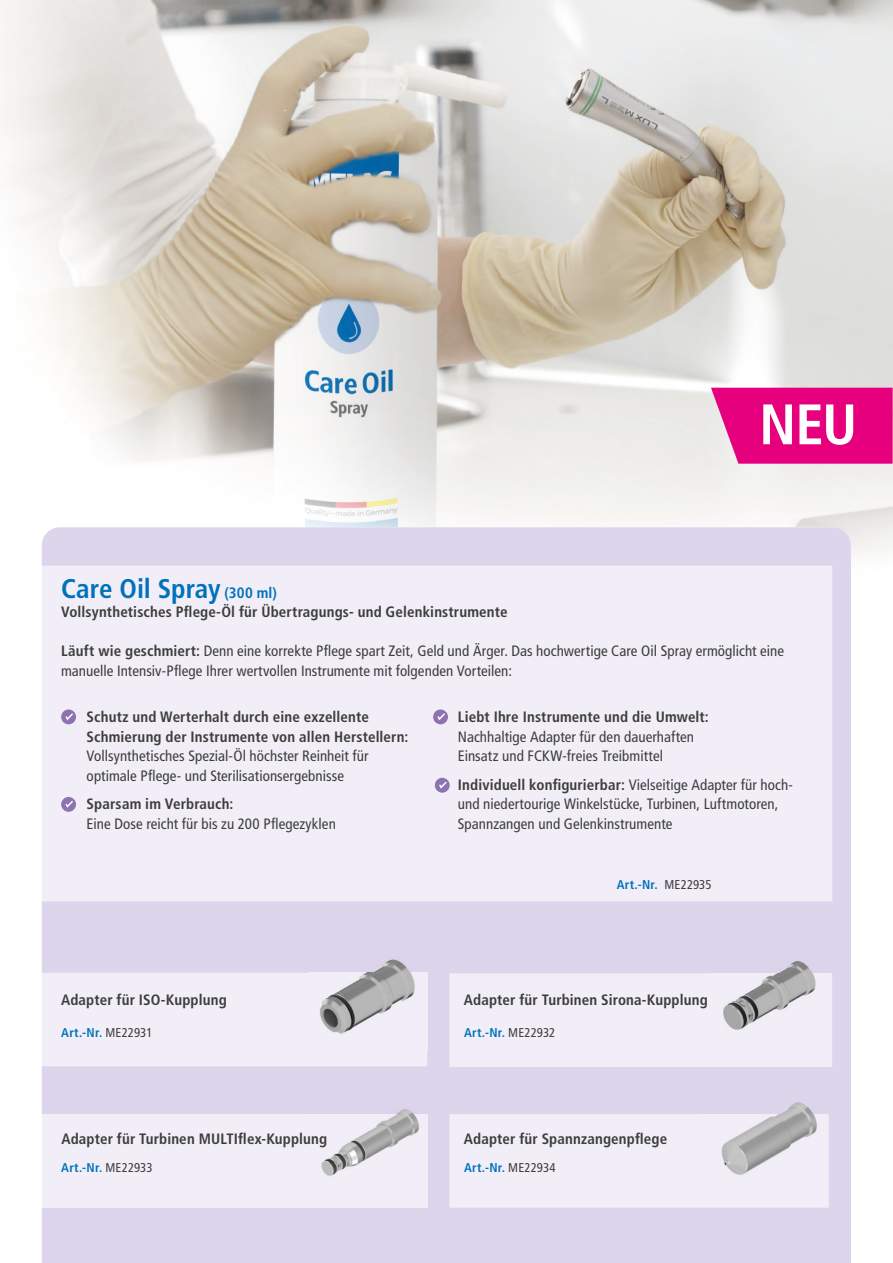
<style>
.page{position:relative;width:893px;height:1263px;background:#fff}
.page>*{position:absolute;margin:0;border:0;box-sizing:border-box;transform-origin:0 0}
.t1{font:700 condensed 57px "Frutiger LT Pro";color:#fff}
.t2{font:700 condensed 27px "Frutiger LT Pro";letter-spacing:-.005em;color:#0071bb}
.t3{font:condensed 15px/19.5px "Frutiger LT Pro";letter-spacing:.005em;color:#3d3d3c}
.t4{font:700 condensed 15px/19.5px "Frutiger LT Pro";letter-spacing:.01em;color:#3d3d3c}
.t5{font:700 condensed 12.75px "Frutiger LT Pro";letter-spacing:.025em;color:#0071bb}
.s1{font-size:15px}
.s2{font-weight:700}
.s3{font-weight:400;color:#3d3d3c}
</style>
<div class="page">
<img style="left:0;top:0;width:893px;height:553px">
<div style="left:42px;top:527px;width:809px;height:736px;background:#dcd5eb"></div>
<div style="left:42px;top:566px;width:790px;height:335px;background:#f1eef8"></div>
<div style="left:42px;top:973px;width:385px;height:93px;background:#f1eef8"></div>
<div style="left:42px;top:1114px;width:267px;height:94px;background:#f1eef8"></div>
<div style="left:449px;top:1114px;width:380px;height:94px;background:#f1eef8"></div>
<div style="left:449px;top:973px;width:383px;height:94px;background:#f1eef8"></div>
<img style="left:309px;top:935px;width:120px;height:115px">
<img style="left:710px;top:947px;width:120px;height:112px">
<div style="left:309px;top:1095px;width:120px;height:37px;background:#dcd4eb"></div>
<img style="left:427px;top:1132px;width:2px;height:76px">
<img style="left:309px;top:1208px;width:80px;height:1px">
<img style="left:309px;top:1114px;width:118px;height:94px">
<img style="left:703px;top:1086px;width:119px;height:114px">
<img style="left:855px;top:0;width:38px;height:388px">
<svg style="left:711px;top:388px;width:182px;height:76px;background:#e61386"></svg>
<div style="left:61px;top:709px;width:15px;height:15px;background:#8f72b1;border-radius:50%"></div>
<svg style="left:65px;top:713px;width:8px;height:7px"></svg>
<div style="left:433px;top:709px;width:15px;height:15px;background:#8f72b1;border-radius:50%"></div>
<svg style="left:437px;top:713px;width:8px;height:7px"></svg>
<svg style="left:61px;top:797px;width:15px;height:15px"></svg>
<svg style="left:64px;top:799px;width:10px;height:10px"></svg>
<svg style="left:435px;top:778px;width:15px;height:15px"></svg>
<svg style="left:438px;top:780px;width:10px;height:10px"></svg>
<img style="left:307px;top:20px;width:62px;height:69px">
<h1 class="t1" style="left:759px;top:391px;width:99px">NEU</h1>
<h2 class="t2" style="left:61px;top:572px;width:217px">Care Oil Spray <span class="s1">(300 ml)</span></h2>
<p class="t4" style="left:61px;top:602px;width:448px">Vollsynthetisches Pflege-Öl für Übertragungs- und Gelenkinstrumente</p>
<p class="t3" style="left:61px;top:641px;width:725px"><span class="s2">Läuft wie geschmiert:</span> Denn eine korrekte Pflege spart Zeit, Geld und Ärger. Das hochwertige Care Oil Spray ermöglicht eine manuelle Intensiv-Pflege Ihrer wertvollen Instrumente mit folgenden Vorteilen:</p>
<p class="t4" style="left:87px;top:707px;width:323px">Schutz und Werterhalt durch eine exzellente<br>Schmierung der Instrumente von allen Herstellern:</p>
<p class="t3" style="left:87px;top:746px;width:283px">Vollsynthetisches Spezial-Öl höchster Reinheit für optimale Pflege- und Sterilisationsergebnisse</p>
<p class="t4" style="left:87px;top:794px;width:148px">Sparsam im Verbrauch:</p>
<p class="t3" style="left:87px;top:814px;width:251px">Eine Dose reicht für bis zu 200 Pflegezyklen</p>
<p class="t4" style="left:458px;top:707px;width:252px">Liebt Ihre Instrumente und die Umwelt:</p>
<p class="t3" style="left:458px;top:727px;width:238px">Nachhaltige Adapter für den dauerhaften<br>Einsatz und FCKW-freies Treibmittel</p>
<p class="t3" style="left:458px;top:775px;width:336px"><span class="s2">Individuell konfigurierbar:</span> Vielseitige Adapter für hoch&shy;und niedertourige Winkelstücke, Turbinen, Luftmotoren,<br>Spannzangen und Gelenkinstrumente</p>
<p class="t5" style="left:617px;top:877px;width:96px">Art.-Nr. <span class="s3">ME22935</span></p>
<p class="t4" style="left:61px;top:990px;width:167px">Adapter für ISO-Kupplung</p>
<p class="t4" style="left:464px;top:990px;width:245px">Adapter für Turbinen Sirona-Kupplung</p>
<p class="t5" style="left:61px;top:1024px;width:93px">Art.-Nr. <span class="s3">ME22931</span></p>
<p class="t5" style="left:464px;top:1024px;width:93px">Art.-Nr. <span class="s3">ME22932</span></p>
<p class="t4" style="left:62px;top:1129px;width:267px">Adapter für Turbinen MULTIflex-Kupplung</p>
<p class="t4" style="left:464px;top:1129px;width:205px">Adapter für Spannzangenpflege</p>
<p class="t5" style="left:61px;top:1160px;width:93px">Art.-Nr. <span class="s3">ME22933</span></p>
<p class="t5" style="left:464px;top:1160px;width:93px">Art.-Nr. <span class="s3">ME22934</span></p>
</div>
